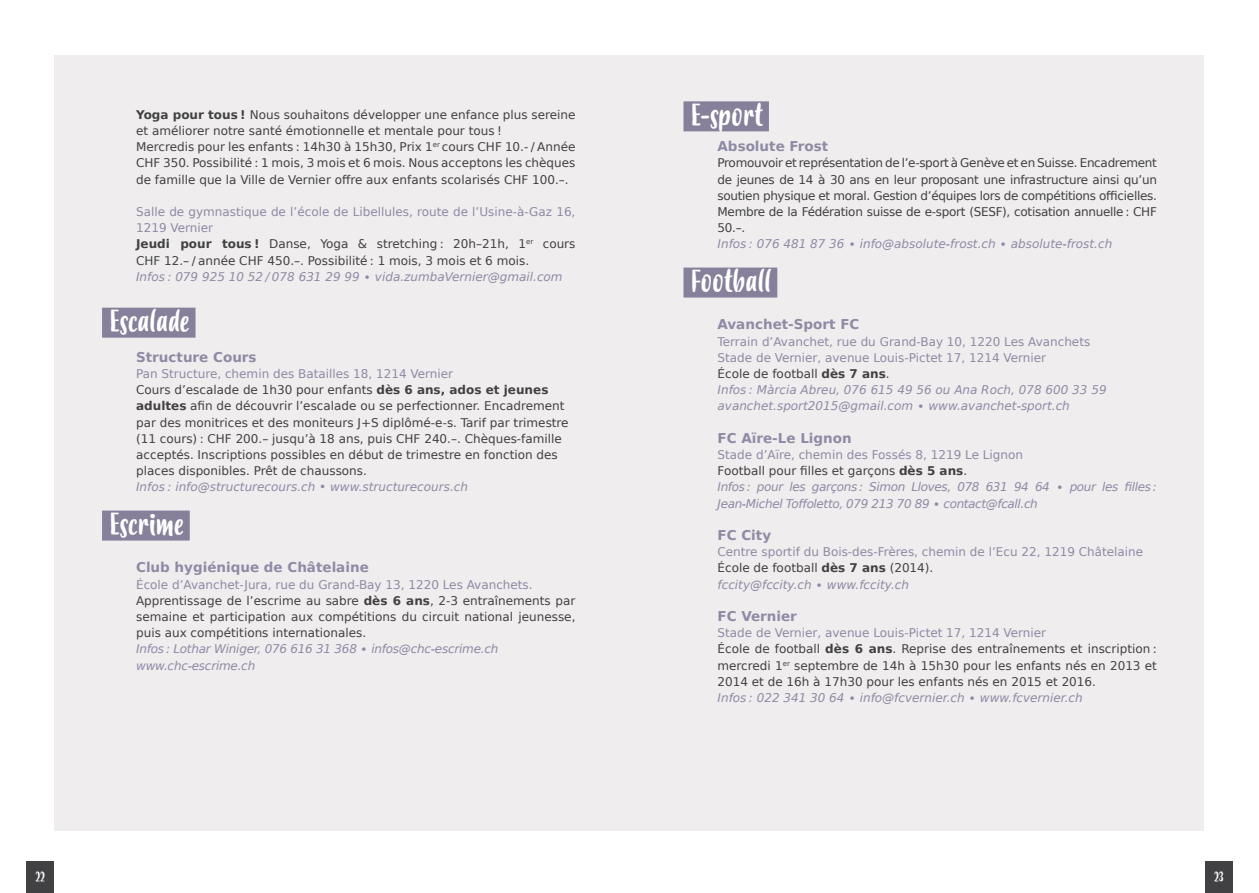
<style>
.page{position:relative;width:1259px;height:893px;background:#fff}
.page>*{position:absolute;margin:0;border:0;box-sizing:border-box;transform-origin:0 0}
.Sous-Rubrique{font:30px "Budidaya";color:#fff}
.Titre_Association_ga{font:700 13.5px "DejaVu Sans";color:#8f8aa4}
.t1{font:13.5px "Budidaya";color:#fff}
.Texte_Présentation{font:12px/16.2px "DejaVu Sans";color:#414042;text-align:justify}
.Texte_Présentation-2{font:12px/16.2px "DejaVu Sans";color:#8f8aa4}
.Texte_Présentation-3{font:italic 12px "DejaVu Sans";color:#8f8aa4}
.Texte_Présentation-4{font:italic 12px/16.2px "DejaVu Sans";letter-spacing:-.03em;color:#8f8aa4}
.Texte_Présentation-5{font:italic 12px "DejaVu Sans";letter-spacing:-.02em;color:#8f8aa4}
.s1{font-weight:700}
</style>
<div class="page">
<div style="left:1205px;top:862px;width:27px;height:31px;background:#414042"></div>
<div style="left:26px;top:862px;width:28px;height:31px;background:#414042"></div>
<div style="left:55px;top:55px;width:1149px;height:776px;background:#efedee"></div>
<div style="left:683px;top:101px;width:86px;height:30px;background:#86809b"></div>
<div style="left:683px;top:268px;width:94px;height:30px;background:#86809b"></div>
<div style="left:102px;top:308px;width:93px;height:30px;background:#86809b"></div>
<div style="left:102px;top:511px;width:88px;height:30px;background:#86809b"></div>
<p class="Texte_Présentation" style="left:136px;top:106px;width:441px"><span class="s1">Yoga pour tous !</span> Nous souhaitons développer une enfance plus sereine et améliorer notre santé émotionnelle et mentale pour tous !</p>
<p class="Texte_Présentation" style="left:136px;top:139px;width:441px">Mercredis pour les enfants : 14h30 à 15h30, Prix 1<sup>er</sup> cours CHF 10.- / Année CHF 350. Possibilité : 1 mois, 3 mois et 6 mois. Nous acceptons les chèques de famille que la Ville de Vernier offre aux enfants scolarisés CHF 100.–.</p>
<p class="Texte_Présentation-2" style="left:136px;top:203px;width:441px">Salle de gymnastique de l’école de Libellules, route de l’Usine-à-Gaz 16,<br>1219 Vernier</p>
<p class="Texte_Présentation" style="left:136px;top:236px;width:441px"><span class="s1">Jeudi pour tous !</span> Danse, Yoga &amp; stretching : 20h–21h, 1<sup>er</sup> cours<br>CHF 12.– / année CHF 450.–. Possibilité : 1 mois, 3 mois et 6 mois.</p>
<p class="Texte_Présentation-3" style="left:136px;top:268px;width:428px">Infos : 079 925 10 52 / 078 631 29 99 ∙ vida.zumbaVernier@gmail.com</p>
<p class="Sous-Rubrique" style="left:109px;top:304px;width:81px">Escalade</p>
<p class="Titre_Association_ga" style="left:136px;top:346px;width:122px">Structure Cours</p>
<p class="Texte_Présentation-2" style="left:136px;top:365px;width:319px">Pan Structure, chemin des Batailles 18, 1214 Vernier</p>
<p class="Texte_Présentation" style="left:136px;top:382px;width:434px;text-align:left">Cours d’escalade de 1h30 pour enfants <span class="s1">dès 6 ans, ados et jeunes adultes</span> afin de découvrir l’escalade ou se perfectionner. Encadrement par des monitrices et des moniteurs J+S diplômé-e-s. Tarif par trimestre (11 cours) : CHF 200.– jusqu’à 18 ans, puis CHF 240.–. Chèques-famille acceptés. Inscriptions possibles en début de trimestre en fonction des places disponibles. Prêt de chaussons.</p>
<p class="Texte_Présentation-3" style="left:136px;top:479px;width:333px">Infos : info@structurecours.ch • www.structurecours.ch</p>
<p class="Sous-Rubrique" style="left:109px;top:507px;width:76px">Escrime</p>
<p class="Titre_Association_ga" style="left:136px;top:557px;width:234px">Club hygiénique de Châtelaine</p>
<p class="Texte_Présentation-2" style="left:136px;top:576px;width:398px">École d’Avanchet-Jura, rue du Grand-Bay 13, 1220 Les Avanchets.</p>
<p class="Texte_Présentation" style="left:136px;top:592px;width:441px">Apprentissage de l’escrime au sabre <span class="s1">dès 6 ans</span>, 2-3 entraînements par semaine et participation aux compétitions du circuit national jeunesse, puis aux compétitions internationales.</p>
<p class="Texte_Présentation-5" style="left:136px;top:641px;width:364px">Infos : Lothar Winiger, 076 616 31 368 ∙ infos@chc-escrime.ch</p>
<p class="Texte_Présentation-5" style="left:136px;top:657px;width:121px">www.chc-escrime.ch</p>
<p class="Sous-Rubrique" style="left:691px;top:98px;width:73px">E-sport</p>
<p class="Titre_Association_ga" style="left:717px;top:135px;width:112px">Absolute Frost</p>
<p class="Texte_Présentation" style="left:717px;top:155px;width:441px">Promouvoir et représentation de l’e-sport à Genève et en Suisse. Encadrement de jeunes de 14 à 30 ans en leur proposant une infrastructure ainsi qu’un soutien physique et moral. Gestion d’équipes lors de compétitions officielles.<br>Membre de la Fédération suisse de e-sport (SESF), cotisation annuelle : CHF 50.–.</p>
<p class="Texte_Présentation-3" style="left:717px;top:236px;width:396px">Infos : 076 481 87 36 ∙ info@absolute-frost.ch ∙ absolute-frost.ch</p>
<p class="Sous-Rubrique" style="left:691px;top:264px;width:82px">Football</p>
<p class="Titre_Association_ga" style="left:717px;top:314px;width:143px">Avanchet-Sport FC</p>
<p class="Texte_Présentation-2" style="left:717px;top:333px;width:374px">Terrain d’Avanchet, rue du Grand-Bay 10, 1220 Les Avanchets</p>
<p class="Texte_Présentation-2" style="left:717px;top:349px;width:330px">Stade de Vernier, avenue Louis-Pictet 17, 1214 Vernier</p>
<p class="Texte_Présentation" style="left:717px;top:365px;width:174px">École de football <span class="s1">dès 7 ans</span>.</p>
<p class="Texte_Présentation-3" style="left:717px;top:381px;width:390px">Infos : Màrcia Abreu, 076 615 49 56 ou Ana Roch, 078 600 33 59</p>
<p class="Texte_Présentation-3" style="left:717px;top:398px;width:354px">avanchet.sport2015@gmail.com ∙ www.avanchet-sport.ch</p>
<p class="Titre_Association_ga" style="left:717px;top:427px;width:136px">FC Aïre-Le Lignon</p>
<p class="Texte_Présentation-2" style="left:717px;top:446px;width:307px">Stade d’Aïre, chemin des Fossés 8, 1219 Le Lignon</p>
<p class="Texte_Présentation" style="left:717px;top:463px;width:251px">Football pour filles et garçons <span class="s1">dès 5 ans</span>.</p>
<p class="Texte_Présentation-4" style="left:717px;top:479px;width:441px">Infos : pour les garçons : Simon Lloves, 078 631 94 64 ∙ pour les filles :<br>Jean-Michel Toffoletto, 079 213 70 89 ∙ contact@fcall.ch</p>
<p class="Titre_Association_ga" style="left:717px;top:524px;width:55px">FC City</p>
<p class="Texte_Présentation-2" style="left:717px;top:544px;width:427px">Centre sportif du Bois-des-Frères, chemin de l’Ecu 22, 1219 Châtelaine</p>
<p class="Texte_Présentation" style="left:717px;top:560px;width:217px">École de football <span class="s1">dès 7 ans</span> (2014).</p>
<p class="Texte_Présentation-3" style="left:717px;top:576px;width:193px">fccity@fccity.ch ∙ www.fccity.ch</p>
<p class="Titre_Association_ga" style="left:717px;top:605px;width:81px">FC Vernier</p>
<p class="Texte_Présentation-2" style="left:717px;top:625px;width:330px">Stade de Vernier, avenue Louis-Pictet 17, 1214 Vernier</p>
<p class="Texte_Présentation" style="left:717px;top:641px;width:441px">École de football <span class="s1">dès 6 ans</span>. Reprise des entraînements et inscription : mercredi 1<sup>er</sup> septembre de 14h à 15h30 pour les enfants nés en 2013 et 2014 et de 16h à 17h30 pour les enfants nés en 2015 et 2016.</p>
<p class="Texte_Présentation-3" style="left:717px;top:689px;width:367px">Infos : 022 341 30 64 ∙ info@fcvernier.ch ∙ www.fcvernier.ch</p>
<p class="t1" style="left:35px;top:869px;width:11px">22</p>
<p class="t1" style="left:1214px;top:869px;width:11px">23</p>
</div>
